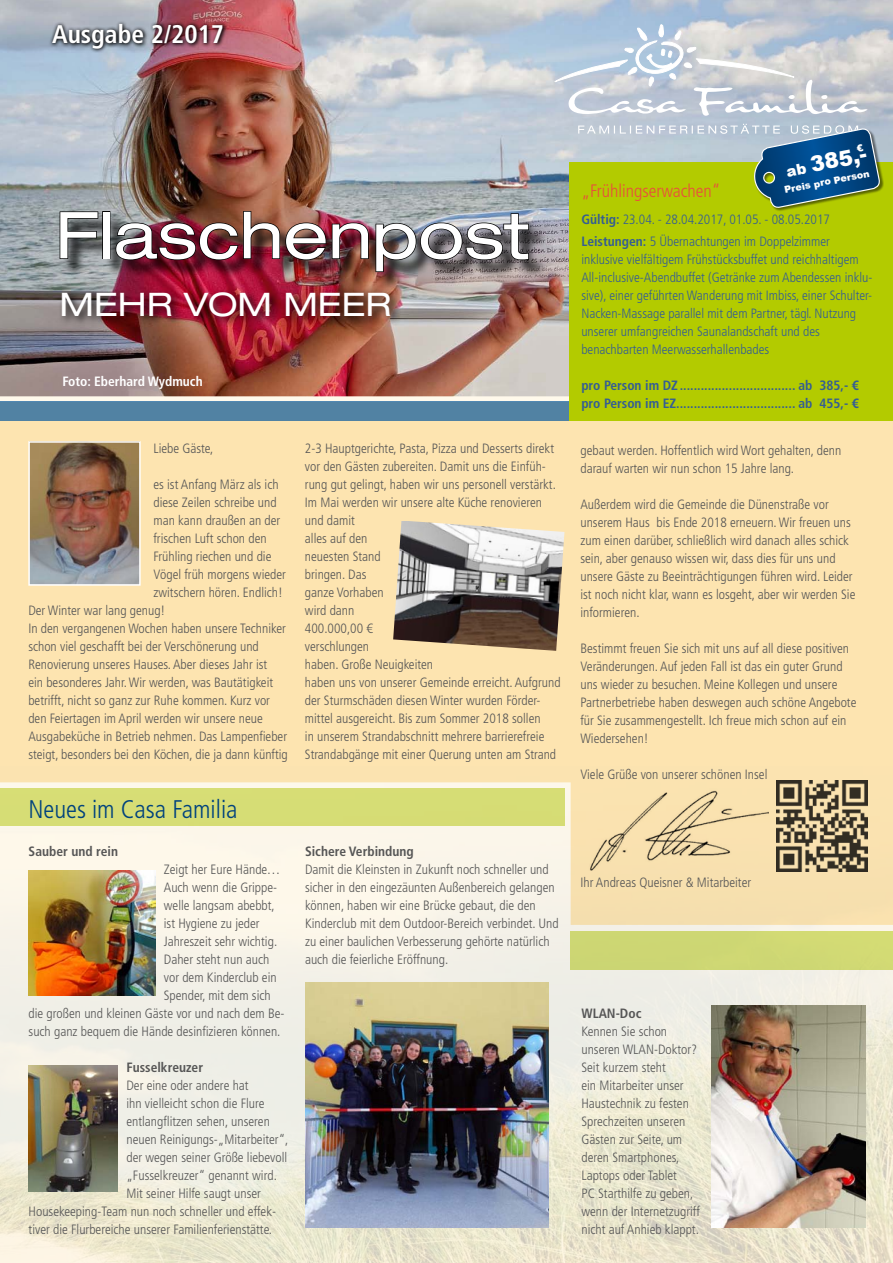
<style>
.page{position:relative;width:893px;height:1263px;background:#fff}
.page>*{position:absolute;margin:0;border:0;box-sizing:border-box;transform-origin:0 0}
.t1{font:expanded 64.65px "Helvetica Neue";color:#fff;scale:1.04 1}
.t2{font:expanded 32.4px "Helvetica Neue";color:#fff;scale:1.04 1}
.t3{font:300 condensed 25.5px "Frutiger LT Pro";color:#00427d}
.t4{font:700 condensed 25.5px "Frutiger LT Std";color:#fff}
.t5{font:900 21.3px "Arial";color:#fff}
.t6{font:300 condensed 18px "Frutiger LT Pro";color:#ea4e3c}
.t7{font:300 condensed 13.5px/18px "Frutiger LT Pro";color:#565656}
.t8{font:300 condensed 13.5px/18px "Frutiger LT Pro";color:#345d94}
.t9{font:700 condensed 13.5px/18px "Frutiger LT Std";color:#345d94}
.t10{font:700 condensed 13.5px "Frutiger LT Std";color:#565656}
.t11{font:700 condensed 13.5px "Frutiger LT Std";color:#fff}
.t12{font:900 9.6px "Arial";color:#fff}
.s1{font-size:15px}
.s2{font-family:"Frutiger LT Std";font-weight:700}
</style>
<div class="page">
<img style="left:0;top:925px;width:893px;height:338px">
<img style="left:0;top:0;width:893px;height:396px">
<img style="left:49px;top:20px;width:179px;height:33px">
<div style="left:62px;top:214px;width:485px;height:76px;background:#000;opacity:.8"></div>
<svg style="left:59px;top:211px;width:40px;height:49px;background:#616667"></svg>
<div style="left:102px;top:211px;width:8px;height:48px;border:1px solid #000"></div>
<img style="left:115px;top:210px;width:254px;height:51px">
<img style="left:375px;top:213px;width:155px;height:60px">
<div style="left:58px;top:288px;width:344px;height:41px;background:#000;opacity:.9"></div>
<svg style="left:0;top:1143px;width:14px;height:120px;background:#f1ecd7"></svg>
<svg style="left:553px;top:24px;width:315px;height:93px;background:#c7cfd9"></svg>
<svg style="left:0;top:421px;width:893px;height:504px;background:#fae5b4"></svg>
<img style="left:31px;top:444px;width:107px;height:139px">
<div style="left:28px;top:441px;width:113px;height:145px;border:2px solid #fff"></div>
<img style="left:589px;top:785px;width:180px;height:85px">
<img style="left:776px;top:781px;width:91px;height:91px">
<div style="left:0;top:402px;width:893px;height:19px;background:#5182a3"></div>
<div style="left:570px;top:163px;width:323px;height:258px;background:#b3cb00"></div>
<div style="left:754px;top:129px;width:130px;height:83px;background:#000;opacity:.5"></div>
<div style="left:570px;top:931px;width:323px;height:39px;background:#ced773"></div>
<img style="left:393px;top:520px;width:171px;height:131px">
<img style="left:29px;top:870px;width:126px;height:126px">
<img style="left:29px;top:1066px;width:89px;height:126px">
<img style="left:711px;top:1006px;width:154px;height:221px">
<img style="left:305px;top:983px;width:244px;height:244px">
<svg style="left:578px;top:124px;width:303px;height:85px"></svg>
<h3 class="t4" style="left:52px;top:19px;width:174px">Ausgabe 2/2017</h3>
<h1 class="t1" style="left:55px;top:196px;width:457px">Flaschenpost</h1>
<h2 class="t2" style="left:60px;top:285px;width:320px">MEHR VOM MEER</h2>
<p class="t11" style="left:62px;top:374px;width:142px">Foto: Eberhard Wydmuch</p>
<p class="t7" style="left:153px;top:440px;width:61px">Liebe Gäste,</p>
<p class="t7" style="left:153px;top:476px;width:127px">es ist Anfang März als ich</p>
<p class="t7" style="left:153px;top:494px;width:125px">diese Zeilen schreibe und</p>
<p class="t7" style="left:153px;top:512px;width:128px">man kann draußen an der</p>
<p class="t7" style="left:153px;top:530px;width:115px">frischen Luft schon den</p>
<p class="t7" style="left:153px;top:548px;width:119px">Frühling riechen und die</p>
<p class="t7" style="left:153px;top:566px;width:134px">Vögel früh morgens wieder</p>
<p class="t7" style="left:153px;top:584px;width:131px">zwitschern hören. Endlich!</p>
<p class="t7" style="left:28px;top:602px;width:138px">Der Winter war lang genug!</p>
<p class="t7" style="left:28px;top:620px;width:259px">In den vergangenen Wochen haben unsere Techniker</p>
<p class="t7" style="left:28px;top:638px;width:232px">schon viel geschafft bei der Verschönerung und</p>
<p class="t7" style="left:28px;top:656px;width:240px">Renovierung unseres Hauses. Aber dieses Jahr ist</p>
<p class="t7" style="left:28px;top:674px;width:246px">ein besonderes Jahr. Wir werden, was Bautätigkeit</p>
<p class="t7" style="left:28px;top:692px;width:243px">betrifft, nicht so ganz zur Ruhe kommen. Kurz vor</p>
<p class="t7" style="left:28px;top:710px;width:236px">den Feiertagen im April werden wir unsere neue</p>
<p class="t7" style="left:28px;top:728px;width:260px">Ausgabeküche in Betrieb nehmen. Das Lampenfieber</p>
<p class="t7" style="left:28px;top:746px;width:261px">steigt, besonders bei den Köchen, die ja dann künftig</p>
<h3 class="t3" style="left:28px;top:794px;width:211px">Neues im Casa Familia</h3>
<p class="t10" style="left:29px;top:844px;width:91px">Sauber und rein</p>
<p class="t7" style="left:164px;top:861px;width:118px">Zeigt her Eure Hände…</p>
<p class="t7" style="left:164px;top:879px;width:115px">Auch wenn die Grippe-</p>
<p class="t7" style="left:164px;top:897px;width:112px">welle langsam abebbt,</p>
<p class="t7" style="left:164px;top:915px;width:97px">ist Hygiene zu jeder</p>
<p class="t7" style="left:164px;top:933px;width:115px">Jahreszeit sehr wichtig.</p>
<p class="t7" style="left:164px;top:951px;width:107px">Daher steht nun auch</p>
<p class="t7" style="left:164px;top:969px;width:114px">vor dem Kinderclub ein</p>
<p class="t7" style="left:164px;top:987px;width:108px">Spender, mit dem sich</p>
<p class="t7" style="left:29px;top:1005px;width:257px">die großen und kleinen Gäste vor und nach dem Be-</p>
<p class="t7" style="left:29px;top:1023px;width:253px">such ganz bequem die Hände desinfizieren können.</p>
<p class="t10" style="left:126px;top:1060px;width:78px">Fusselkreuzer</p>
<p class="t7" style="left:126px;top:1077px;width:124px">Der eine oder andere hat</p>
<p class="t7" style="left:126px;top:1095px;width:140px">ihn vielleicht schon die Flure</p>
<p class="t7" style="left:126px;top:1113px;width:145px">entlangflitzen sehen, unseren</p>
<p class="t7" style="left:126px;top:1131px;width:163px">neuen Reinigungs-„Mitarbeiter“,</p>
<p class="t7" style="left:126px;top:1149px;width:162px">der wegen seiner Größe liebevoll</p>
<p class="t7" style="left:126px;top:1167px;width:152px">„Fusselkreuzer“ genannt wird.</p>
<p class="t7" style="left:126px;top:1185px;width:136px">Mit seiner Hilfe saugt unser</p>
<p class="t7" style="left:29px;top:1203px;width:249px">Housekeeping-Team nun noch schneller und effek-</p>
<p class="t7" style="left:29px;top:1221px;width:245px">tiver die Flurbereiche unserer Familienferienstätte.</p>
<p class="t7" style="left:305px;top:440px;width:257px">2-3 Hauptgerichte, Pasta, Pizza und Desserts direkt vor den Gästen zubereiten. Damit uns die Einfüh&shy;rung gut gelingt, haben wir uns personell verstärkt.<br>Im Mai werden wir unsere alte Küche renovieren und damit<br>alles auf den<br>neuesten Stand<br>bringen. Das<br>ganze Vorhaben<br>wird dann<br>400.000,00 €<br>verschlungen<br>haben. Große Neuigkeiten<br>haben uns von unserer Gemeinde erreicht. Aufgrund der Sturmschäden diesen Winter wurden Förder&shy;mittel ausgereicht. Bis zum Sommer 2018 sollen<br>in unserem Strandabschnitt mehrere barrierefreie<br>Strandabgänge mit einer Querung unten am Strand</p>
<p class="t10" style="left:305px;top:843px;width:110px">Sichere Verbindung</p>
<p class="t7" style="left:305px;top:861px;width:255px">Damit die Kleinsten in Zukunft noch schneller und sicher in den eingezäunten Außenbereich gelangen können, haben wir eine Brücke gebaut, die den Kinderclub mit dem Outdoor-Bereich verbindet. Und zu einer baulichen Verbesserung gehörte natürlich auch die feierliche Eröffnung.</p>
<h3 class="t5" style="left:783px;top:154px;width:84px;rotate:-11deg"><span class="s1">ab</span> 385,-</h3>
<p class="t12" style="left:783px;top:183px;width:88px;rotate:-11deg">Preis pro Person</p>
<h3 class="t6" style="left:581px;top:180px;width:140px">„Frühlingserwachen“</h3>
<p class="t8" style="left:581px;top:208px;width:250px;line-height:22.5px"><span class="s2">Gültig:</span> 23.04. - 28.04.2017, 01.05. - 08.05.2017<br><span class="s2">Leistungen:</span> 5 Übernachtungen im Doppelzimmer</p>
<p class="t8" style="left:581px;top:251px;width:293px">inklusive vielfältigem Frühstücksbuffet und reichhaltigem All-inclusive-Abendbuffet (Getränke zum Abendessen inklu&shy;sive), einer geführten Wanderung mit Imbiss, einer Schulter-Nacken-Massage parallel mit dem Partner, tägl. Nutzung unserer umfangreichen Saunalandschaft und des benachbarten Meerwasserhallenbades</p>
<p class="t9" style="left:581px;top:377px;width:279px">pro Person im DZ ................................. ab 385,- € pro Person im EZ.................................. ab 455,- €</p>
<p class="t7" style="left:580px;top:442px;width:262px">gebaut werden. Hoffentlich wird Wort gehalten, denn darauf warten wir nun schon 15 Jahre lang.</p>
<p class="t7" style="left:580px;top:496px;width:276px">Außerdem wird die Gemeinde die Dünenstraße vor unserem Haus bis Ende 2018 erneuern. Wir freuen uns zum einen darüber, schließlich wird danach alles schick sein, aber genauso wissen wir, dass dies für uns und unsere Gäste zu Beeinträchtigungen führen wird. Leider ist noch nicht klar, wann es losgeht, aber wir werden Sie informieren.</p>
<p class="t7" style="left:580px;top:640px;width:278px">Bestimmt freuen Sie sich mit uns auf all diese positiven Veränderungen. Auf jeden Fall ist das ein guter Grund uns wieder zu besuchen. Meine Kollegen und unsere Partnerbetriebe haben deswegen auch schöne Angebote für Sie zusammengestellt. Ich freue mich schon auf ein Wiedersehen!</p>
<p class="t7" style="left:580px;top:766px;width:189px">Viele Grüße von unserer schönen Insel</p>
<p class="t7" style="left:580px;top:874px;width:172px">Ihr Andreas Queisner &amp; Mitarbeiter</p>
<p class="t10" style="left:581px;top:1005px;width:61px">WLAN-Doc</p>
<p class="t7" style="left:581px;top:1023px;width:120px">Kennen Sie schon unseren WLAN-Doktor?<br>Seit kurzem steht<br>ein Mitarbeiter unser<br>Haustechnik zu festen<br>Sprechzeiten unseren<br>Gästen zur Seite, um deren Smartphones,<br>Laptops oder Tablet<br>PC Starthilfe zu geben, wenn der Internetzugriff nicht auf Anhieb klappt.</p>
</div>
